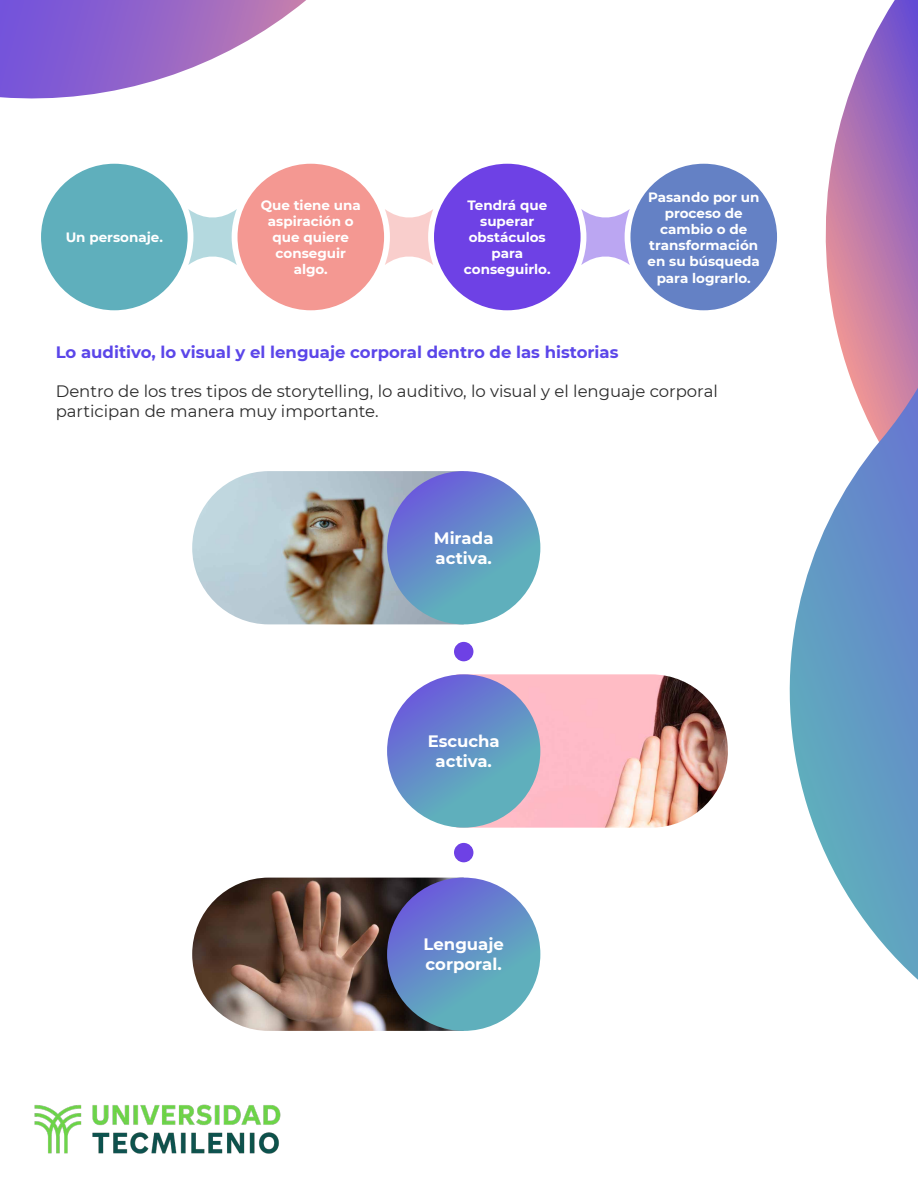
<style>
.page{position:relative;width:918px;height:1188px;background:#fff}
.page>*{position:absolute;margin:0;border:0;box-sizing:border-box;transform-origin:0 0}
.t1{font:16.5px/19.8px "Montserrat";color:#2b2b2b}
.t2{font:700 16.5px "Montserrat";color:#5b46e9}
.t3{font:700 16.5px/19.8px "Montserrat";color:#fff}
.t4{font:700 13.5px/16.2px "Montserrat";color:#fff;text-align:center}
</style>
<div class="page">
<img style="left:35px;top:1104px;width:246px;height:50px">
<svg style="left:0;top:0;width:306px;height:99px"></svg>
<svg style="left:825px;top:0;width:93px;height:388px"></svg>
<svg style="left:789px;top:388px;width:129px;height:592px"></svg>
<div style="left:41px;top:164px;width:147px;height:146px;background:#5fafbc;border-radius:50%"></div>
<div style="left:238px;top:164px;width:146px;height:146px;background:#f49892;border-radius:50%"></div>
<div style="left:434px;top:164px;width:147px;height:146px;background:#6e41e5;border-radius:50%"></div>
<div style="left:630px;top:164px;width:147px;height:146px;background:#6481c5;border-radius:50%"></div>
<svg style="left:188px;top:209px;width:49px;height:56px"></svg>
<svg style="left:385px;top:209px;width:48px;height:56px"></svg>
<svg style="left:581px;top:209px;width:49px;height:56px"></svg>
<img style="left:192px;top:471px;width:263px;height:153px">
<svg style="left:387px;top:471px;width:153px;height:153px;background:#6390c7"></svg>
<img style="left:472px;top:674px;width:256px;height:154px">
<svg style="left:387px;top:674px;width:153px;height:154px;background:#6490c7"></svg>
<img style="left:192px;top:878px;width:263px;height:153px">
<svg style="left:387px;top:878px;width:153px;height:153px;background:#638fc7"></svg>
<div style="left:454px;top:642px;width:19px;height:19px;background:#6e41e5;border-radius:50%"></div>
<div style="left:454px;top:843px;width:19px;height:19px;background:#6e41e5;border-radius:50%"></div>
<p class="t4" style="left:66px;top:228px;width:99px">Un personaje.</p>
<p class="t4" style="left:261px;top:196px;width:102px">Que tiene una aspiración o que quiere conseguir algo.</p>
<p class="t4" style="left:464px;top:196px;width:88px">Tendrá que superar obstáculos para conseguirlo.</p>
<p class="t4" style="left:648px;top:188px;width:114px">Pasando por un proceso de cambio o de transformación en su búsqueda para lograrlo.</p>
<p class="t2" style="left:56px;top:340px;width:564px">Lo auditivo, lo visual y el lenguaje corporal dentro de las historias</p>
<p class="t1" style="left:56px;top:381px;width:664px">Dentro de los tres tipos de storytelling, lo auditivo, lo visual y el lenguaje corporal participan de manera muy importante.</p>
<p class="t3" style="left:434px;top:527px;width:61px">Mirada activa.</p>
<p class="t3" style="left:428px;top:731px;width:74px;text-align:center">Escucha activa.</p>
<p class="t3" style="left:424px;top:934px;width:82px">Lenguaje corporal.</p>
</div>
